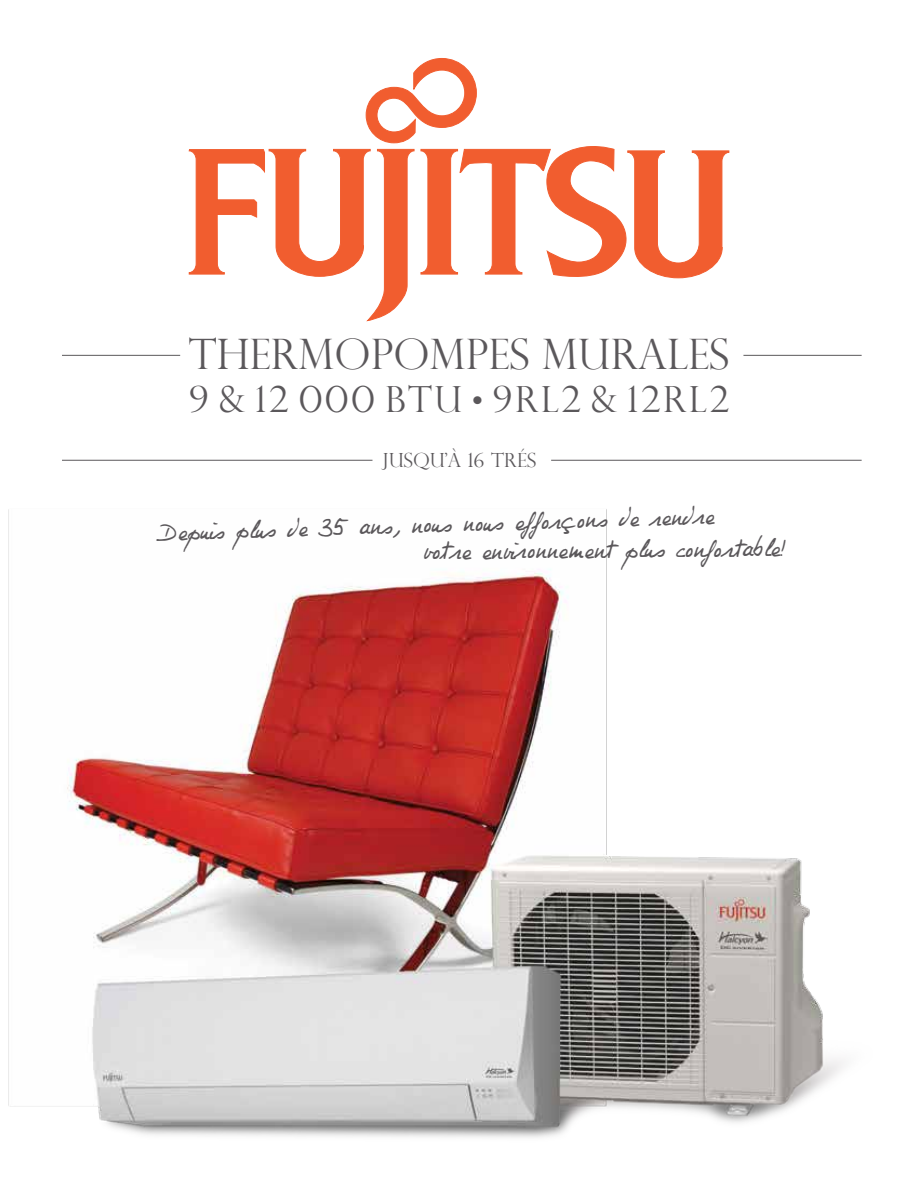
<style>
.page{position:relative;width:918px;height:1188px;background:#fff}
.page>*{position:absolute;margin:0;border:0;box-sizing:border-box;transform-origin:0 0}
.t1{font:300 42px "Perpetua Titling";color:#5b585b}
.t2{font:300 36px "Perpetua Titling";letter-spacing:.06em;color:#5b585b}
.t3{font:19.5px "Philing";color:#5b585b}
.t4{font:300 19.5px "Perpetua Titling";color:#5b585b}
</style>
<div class="page">
<img style="left:8px;top:321px;width:854px;height:817px">
<svg style="left:188px;top:58px;width:542px;height:263px"></svg>
<hr style="left:62px;top:460px;width:310px;height:1px;background:#5b585b">
<hr style="left:62px;top:355px;width:118px;height:1px;background:#5b585b">
<hr style="left:551px;top:460px;width:311px;height:1px;background:#5b585b">
<hr style="left:743px;top:355px;width:119px;height:1px;background:#5b585b">
<h1 class="t1" style="left:189px;top:329px;width:542px">THERMOPOMPES MURALES</h1>
<h2 class="t2" style="left:189px;top:378px;width:542px">9 &amp; 12 000 BTU • 9RL2 &amp; 12RL2</h2>
<p class="t4" style="left:382px;top:449px;width:156px">JUSQU’À 16 TRÉS</p>
<p class="t3" style="left:156px;top:524px;width:559px;rotate:-2deg">Depuis plus de 35 ans, nous nous efforçons de rendre</p>
<p class="t3" style="left:422px;top:540px;width:366px">votre environnement plus confortable!</p>
</div>
